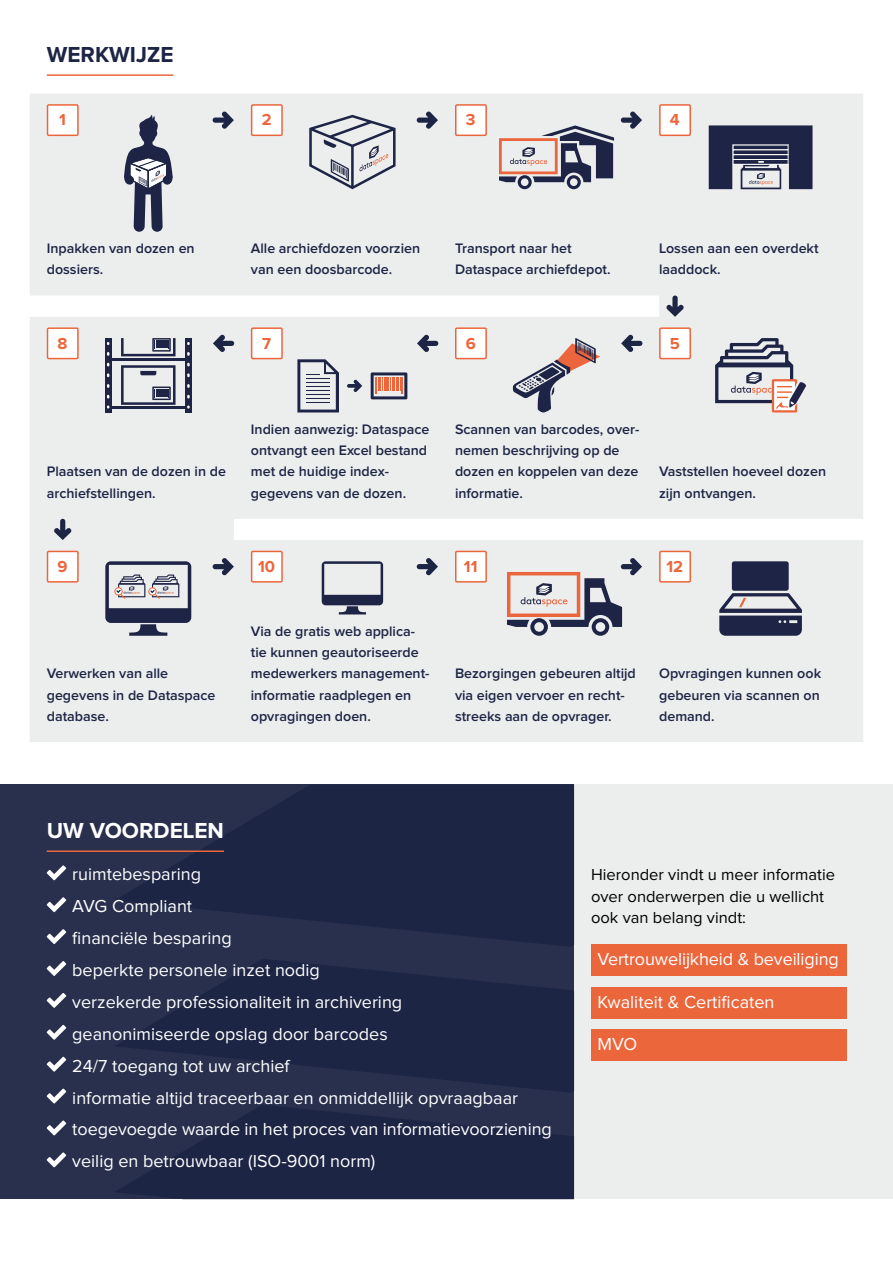
<style>
.page{position:relative;width:893px;height:1263px;background:#fff}
.page>*{position:absolute;margin:0;border:0;box-sizing:border-box;transform-origin:0 0}
.tussenkop{font:700 22.5px "Proxima Nova";color:#fff}
.tussenkop-2{font:700 22.5px "Proxima Nova";color:#1d2545}
.platte_tekst{font:18px "Proxima Nova";color:#fff}
.opsomming_punt{font:18px "Proxima Nova";letter-spacing:-.005em;color:#fff}
.platte_tekst-2{font:16.5px/21.3px "Proxima Nova";color:#000}
.platte_tekst-3{font:700 16.5px "Proxima Nova";color:#ec663c}
.semibold_blauw{font:600 14.25px/21.3px "Proxima Nova";color:#1d2545}
</style>
<div class="page">
<div style="left:574px;top:784px;width:319px;height:415px;background:#eceded"></div>
<div style="left:0;top:784px;width:574px;height:415px;background:#28304e"></div>
<svg style="left:116px;top:1105px;width:458px;height:94px"></svg>
<svg style="left:116px;top:959px;width:458px;height:133px;fill:#1d2545"></svg>
<svg style="left:116px;top:785px;width:458px;height:161px;fill:#1d2545"></svg>
<hr style="left:47px;top:850px;width:177px;height:2px;background:#ec663c">
<svg style="left:47px;top:865px;width:19px;height:15px"></svg>
<svg style="left:47px;top:897px;width:19px;height:15px"></svg>
<svg style="left:47px;top:929px;width:19px;height:15px"></svg>
<svg style="left:47px;top:961px;width:19px;height:15px"></svg>
<svg style="left:47px;top:993px;width:19px;height:15px"></svg>
<svg style="left:47px;top:1025px;width:19px;height:15px"></svg>
<svg style="left:47px;top:1057px;width:19px;height:15px"></svg>
<svg style="left:47px;top:1088px;width:19px;height:15px"></svg>
<svg style="left:47px;top:1120px;width:19px;height:15px"></svg>
<svg style="left:47px;top:1152px;width:19px;height:15px"></svg>
<div style="left:30px;top:94px;width:833px;height:648px;background:#eceded"></div>
<svg style="left:309px;top:115px;width:87px;height:74px;background:#c1c2c9"></svg>
<svg style="left:499px;top:125px;width:115px;height:64px;background:#a8a1a9"></svg>
<svg style="left:513px;top:338px;width:87px;height:74px;background:#c5bdc0"></svg>
<svg style="left:709px;top:125px;width:103px;height:64px;background:#4c516a"></svg>
<svg style="left:719px;top:561px;width:83px;height:75px;background:#696d82"></svg>
<svg style="left:124px;top:115px;width:48px;height:117px;background:#9295a4"></svg>
<svg style="left:715px;top:338px;width:91px;height:74px;background:#b8b4bb"></svg>
<svg style="left:371px;top:372px;width:36px;height:27px"></svg>
<svg style="left:297px;top:359px;width:42px;height:53px;background:#aaadb7"></svg>
<svg style="left:347px;top:380px;width:15px;height:12px"></svg>
<svg style="left:121px;top:365px;width:55px;height:40px;background:#a8abb5"></svg>
<svg style="left:105px;top:338px;width:6px;height:74px"></svg>
<div style="left:185px;top:338px;width:6px;height:74px;background:#1e2445"></div>
<hr style="left:111px;top:406px;width:74px;height:3px;background:#1e2445">
<hr style="left:111px;top:358px;width:74px;height:2px;background:#1e2445">
<svg style="left:121px;top:338px;width:55px;height:18px"></svg>
<svg style="left:107px;top:353px;width:2px;height:55px"></svg>
<svg style="left:187px;top:353px;width:3px;height:55px"></svg>
<svg style="left:105px;top:561px;width:86px;height:75px;background:#9b9da9"></svg>
<div style="left:660px;top:328px;width:30px;height:31px;background:#fff"></div>
<div style="left:659px;top:327px;width:32px;height:32px;border:2px solid #ec663c"></div>
<div style="left:252px;top:105px;width:30px;height:30px;background:#fff"></div>
<div style="left:251px;top:104px;width:32px;height:32px;border:2px solid #ec663c"></div>
<div style="left:456px;top:328px;width:30px;height:31px;background:#fff"></div>
<div style="left:455px;top:327px;width:32px;height:32px;border:2px solid #ec663c"></div>
<div style="left:456px;top:105px;width:30px;height:30px;background:#fff"></div>
<div style="left:455px;top:104px;width:32px;height:32px;border:2px solid #ec663c"></div>
<div style="left:660px;top:105px;width:30px;height:30px;background:#fff"></div>
<div style="left:659px;top:104px;width:32px;height:32px;border:2px solid #ec663c"></div>
<div style="left:252px;top:328px;width:30px;height:31px;background:#fff"></div>
<div style="left:251px;top:327px;width:32px;height:32px;border:2px solid #ec663c"></div>
<div style="left:48px;top:328px;width:30px;height:31px;background:#fff"></div>
<div style="left:47px;top:327px;width:32px;height:32px;border:2px solid #ec663c"></div>
<div style="left:48px;top:105px;width:30px;height:30px;background:#fff"></div>
<div style="left:47px;top:104px;width:32px;height:32px;border:2px solid #ec663c"></div>
<div style="left:456px;top:551px;width:30px;height:31px;background:#fff"></div>
<div style="left:455px;top:551px;width:32px;height:32px;border:2px solid #ec663c"></div>
<div style="left:660px;top:551px;width:30px;height:31px;background:#fff"></div>
<div style="left:659px;top:551px;width:32px;height:32px;border:2px solid #ec663c"></div>
<div style="left:48px;top:551px;width:30px;height:31px;background:#fff"></div>
<div style="left:47px;top:551px;width:32px;height:32px;border:2px solid #ec663c"></div>
<hr style="left:47px;top:74px;width:127px;height:2px;background:#ec663c">
<div style="left:591px;top:986px;width:255px;height:32px;background:#ec663c"></div>
<div style="left:591px;top:944px;width:255px;height:32px;background:#ec663c"></div>
<svg style="left:213px;top:111px;width:21px;height:18px"></svg>
<svg style="left:417px;top:111px;width:21px;height:18px"></svg>
<svg style="left:621px;top:111px;width:21px;height:18px"></svg>
<svg style="left:213px;top:558px;width:21px;height:17px"></svg>
<svg style="left:507px;top:558px;width:135px;height:78px;background:#c3babd"></svg>
<svg style="left:621px;top:334px;width:21px;height:18px"></svg>
<svg style="left:417px;top:334px;width:21px;height:18px"></svg>
<svg style="left:213px;top:334px;width:21px;height:18px"></svg>
<svg style="left:666px;top:296px;width:18px;height:21px"></svg>
<svg style="left:54px;top:519px;width:18px;height:21px"></svg>
<svg style="left:417px;top:558px;width:21px;height:17px"></svg>
<div style="left:252px;top:551px;width:30px;height:31px;background:#fff"></div>
<div style="left:251px;top:551px;width:32px;height:32px;border:2px solid #ec663c"></div>
<svg style="left:322px;top:561px;width:61px;height:53px;background:#a8abb6"></svg>
<div style="left:591px;top:1029px;width:255px;height:32px;background:#ec663c"></div>
<p class="tussenkop-2" style="left:47px;top:44px;width:128px">WERKWIJZE</p>
<p class="platte_tekst-3" style="left:59px;top:112px;width:8px">1</p>
<p class="semibold_blauw" style="left:47px;top:238px;width:149px">Inpakken van dozen en dossiers.</p>
<p class="platte_tekst-3" style="left:262px;top:112px;width:11px">2</p>
<p class="platte_tekst-3" style="left:466px;top:112px;width:11px">3</p>
<p class="platte_tekst-3" style="left:670px;top:112px;width:11px">4</p>
<p class="semibold_blauw" style="left:251px;top:238px;width:171px">Alle archiefdozen voorzien van een doosbarcode.</p>
<p class="semibold_blauw" style="left:455px;top:238px;width:118px">Transport naar het</p>
<p class="semibold_blauw" style="left:455px;top:259px;width:157px">Dataspace archiefdepot.</p>
<p class="semibold_blauw" style="left:659px;top:238px;width:161px">Lossen aan een overdekt laaddock.</p>
<p class="platte_tekst-3" style="left:58px;top:336px;width:11px">8</p>
<p class="platte_tekst-3" style="left:262px;top:336px;width:10px">7</p>
<p class="platte_tekst-3" style="left:466px;top:336px;width:12px">6</p>
<p class="platte_tekst-3" style="left:670px;top:336px;width:12px">5</p>
<p class="semibold_blauw" style="left:47px;top:461px;width:181px">Plaatsen van de dozen in de archiefstellingen.</p>
<p class="semibold_blauw" style="left:251px;top:419px;width:180px">Indien aanwezig: Dataspace ontvangt een Excel bestand met de huidige index-</p>
<p class="semibold_blauw" style="left:251px;top:483px;width:157px">gegevens van de dozen.</p>
<p class="semibold_blauw" style="left:455px;top:419px;width:186px">Scannen van barcodes, over&shy;nemen beschrijving op de dozen en koppelen van deze informatie.</p>
<p class="semibold_blauw" style="left:659px;top:461px;width:169px">Vaststellen hoeveel dozen zijn ontvangen.</p>
<p class="platte_tekst-3" style="left:58px;top:559px;width:12px">9</p>
<p class="platte_tekst-3" style="left:464px;top:559px;width:15px">11</p>
<p class="platte_tekst-3" style="left:666px;top:559px;width:18px">12</p>
<p class="platte_tekst-3" style="left:258px;top:559px;width:19px">10</p>
<p class="semibold_blauw" style="left:47px;top:663px;width:123px">Verwerken van alle</p>
<p class="semibold_blauw" style="left:47px;top:685px;width:170px">gegevens in de Dataspace database.</p>
<p class="semibold_blauw" style="left:251px;top:621px;width:180px">Via de gratis web applica&shy;tie kunnen geautoriseerde medewerkers management&shy;informatie raadplegen en opvragingen doen.</p>
<p class="semibold_blauw" style="left:455px;top:663px;width:182px">Bezorgingen gebeuren altijd via eigen vervoer en recht&shy;streeks aan de opvrager.</p>
<p class="semibold_blauw" style="left:659px;top:663px;width:164px;text-align:justify">Opvragingen kunnen ook gebeuren via scannen on demand.</p>
<p class="tussenkop" style="left:47px;top:820px;width:179px">UW VOORDELEN</p>
<p class="platte_tekst" style="left:72px;top:866px;width:130px">ruimtebesparing</p>
<p class="platte_tekst" style="left:72px;top:898px;width:121px">AVG Compliant</p>
<p class="platte_tekst" style="left:72px;top:930px;width:161px">financiële besparing</p>
<p class="platte_tekst" style="left:72px;top:962px;width:249px">beperkte personele inzet nodig</p>
<p class="platte_tekst" style="left:72px;top:993px;width:332px">verzekerde professionaliteit in archivering</p>
<p class="platte_tekst" style="left:72px;top:1025px;width:317px">geanonimiseerde opslag door barcodes</p>
<p class="platte_tekst" style="left:72px;top:1057px;width:219px">24/7 toegang tot uw archief</p>
<p class="platte_tekst" style="left:72px;top:1089px;width:447px">informatie altijd traceerbaar en onmiddellijk opvraagbaar</p>
<p class="platte_tekst" style="left:72px;top:1121px;width:481px">toegevoegde waarde in het proces van informatievoorziening</p>
<p class="platte_tekst" style="left:72px;top:1153px;width:305px">veilig en betrouwbaar (ISO-9001 norm)</p>
<p class="platte_tekst-2" style="left:591px;top:865px;width:246px">Hieronder vindt u meer informatie over onderwerpen die u wellicht ook van belang vindt:</p>
<p class="opsomming_punt" style="left:597px;top:951px;width:243px">Vertrouwelijkheid &amp; beveiliging</p>
<p class="opsomming_punt" style="left:597px;top:993px;width:179px">Kwaliteit &amp; Certificaten</p>
<p class="opsomming_punt" style="left:597px;top:1036px;width:41px">MVO</p>
</div>
